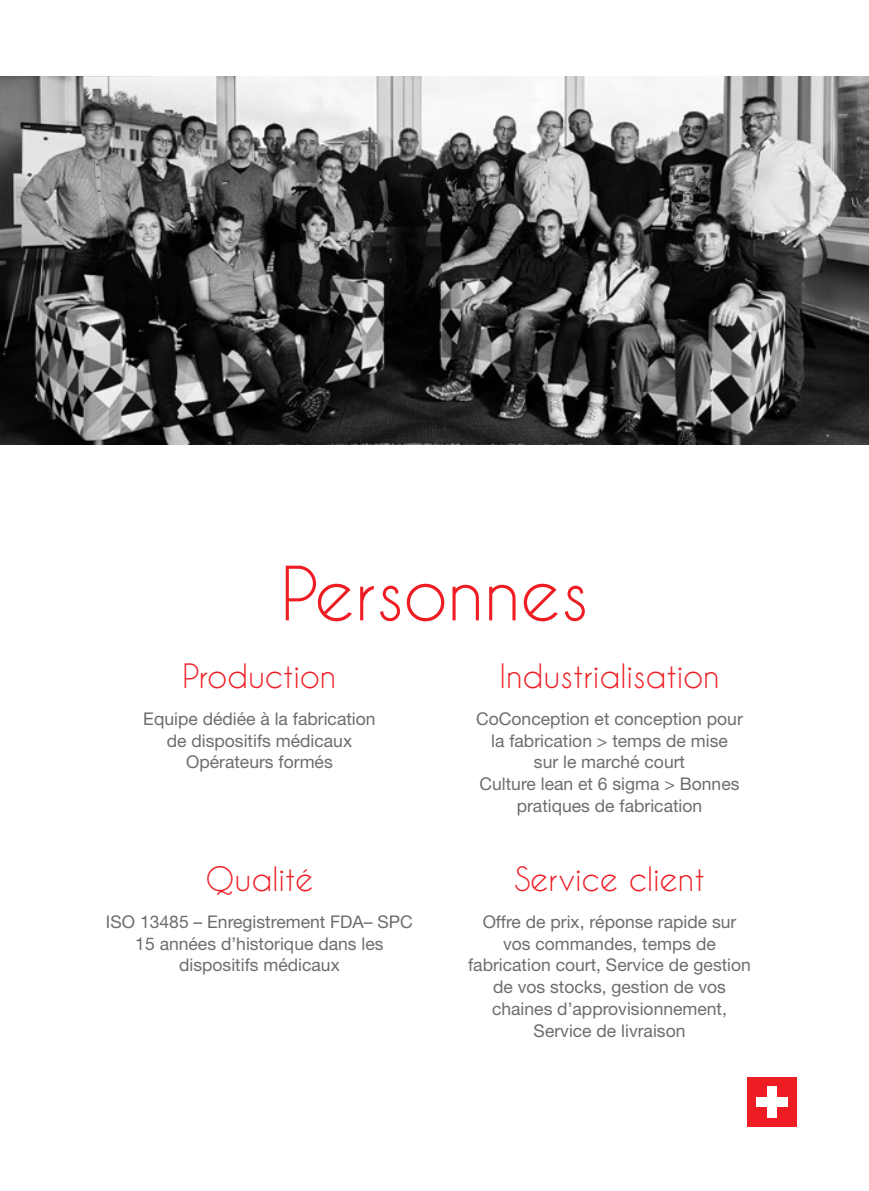
<style>
.page{position:relative;width:869px;height:1191px;background:#fff}
.page>*{position:absolute;margin:0;border:0;box-sizing:border-box;transform-origin:0 0}
.t1{font:70px "Caviar Dreams";color:#ee1d23}
.t2{font:31.5px "Caviar Dreams";color:#ee1d23}
.t3{font:17.5px/21.7px "Helvetica Neue LT";color:#6c6d70;text-align:center}
</style>
<div class="page">
<div style="left:747px;top:1076px;width:49px;height:50px;background:#ee1d23"></div>
<div style="left:756px;top:1097px;width:31px;height:9px;background:#fff"></div>
<div style="left:767px;top:1086px;width:9px;height:31px;background:#fff"></div>
<img style="left:0;top:77px;width:868px;height:367px">
<h1 class="t1" style="left:280px;top:552px;width:309px">Personnes</h1>
<h2 class="t2" style="left:182px;top:657px;width:155px">Production</h2>
<p class="t3" style="left:143px;top:707px;width:234px">Equipe dédiée à la fabrication de dispositifs médicaux<br>Opérateurs formés</p>
<h2 class="t2" style="left:205px;top:860px;width:109px">Qualité</h2>
<p class="t3" style="left:106px;top:910px;width:308px">ISO 13485 – Enregistrement FDA– SPC<br>15 années d’historique dans les dispositifs médicaux</p>
<h2 class="t2" style="left:499px;top:657px;width:221px">Industrialisation</h2>
<p class="t3" style="left:476px;top:707px;width:268px">CoConception et conception pour la fabrication &gt; temps de mise<br>sur le marché court<br>Culture lean et 6 sigma &gt; Bonnes pratiques de fabrication</p>
<h2 class="t2" style="left:514px;top:860px;width:192px">Service client</h2>
<p class="t3" style="left:468px;top:910px;width:284px">Offre de prix, réponse rapide sur vos commandes, temps de fabrication court, Service de gestion de vos stocks, gestion de vos chaines d’approvisionnement,<br>Service de livraison</p>
</div>
